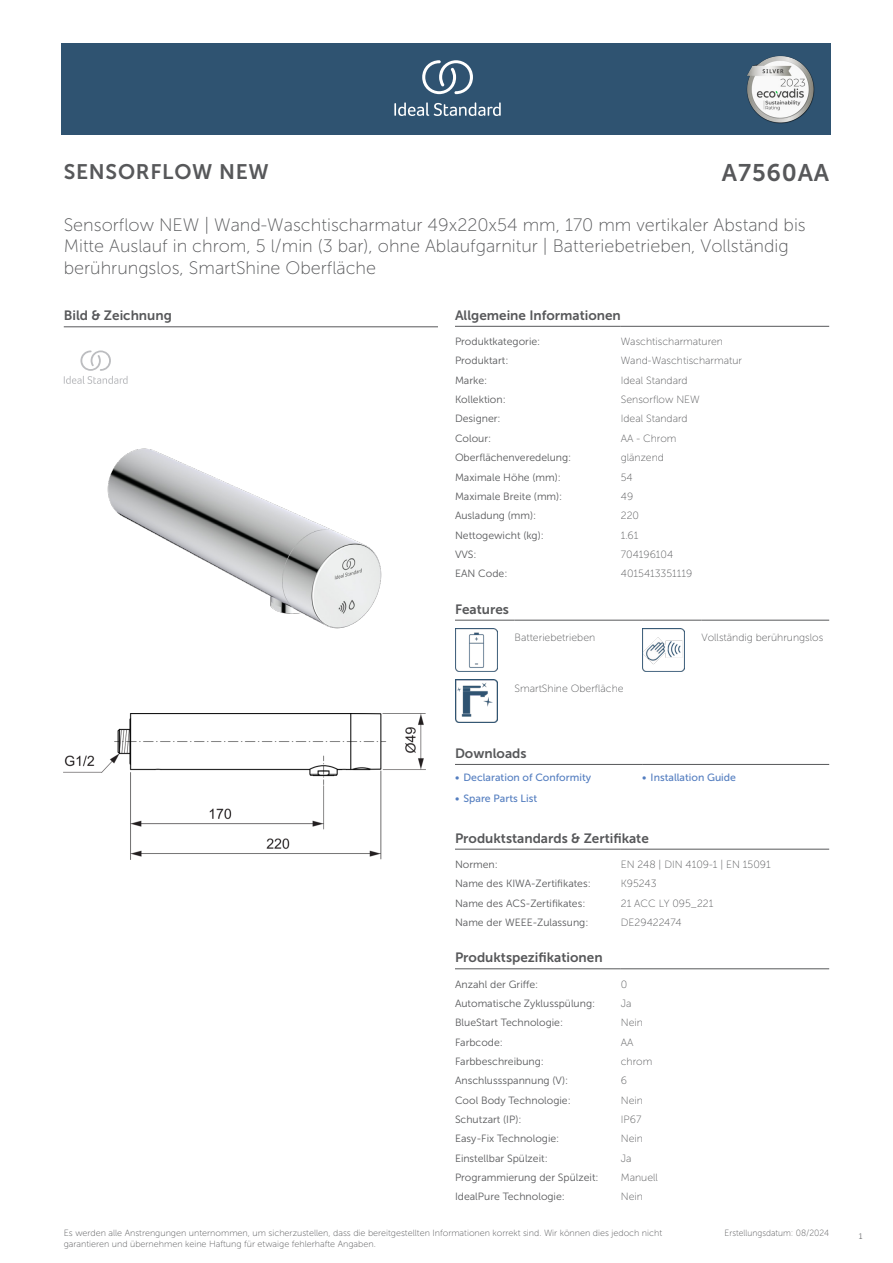
<style>
.page{position:relative;width:893px;height:1263px;background:#fff}
.page>*{position:absolute;margin:0;border:0;box-sizing:border-box;transform-origin:0 0}
.ID{font:24px "Museo Sans 700";letter-spacing:.035em;color:#57585a}
.SUITE_NAME{font:21px "Museo Sans 700";letter-spacing:.035em;color:#57585a}
.Product_description__L3{font:18px/21.6px "Museo Sans 100";color:#57585a}
.head_9pt{font:13.5px "Museo Sans 700";color:#57585a}
.head_general{font:10.5px "Museo Sans 300";color:#57585a}
.value_general{font:10.5px "Museo Sans 100";color:#57585a}
.t1{font:10.5px "Museo Sans 500";color:#547ec0}
.Disclaimer{font:9px/10.8px "Museo Sans 100";color:#57585a}
.Date_created{font:9px "Museo Sans 100";color:#57585a;scale:.95 1}
.t2{font:300 9px "Calibri";color:#57585a;scale:.95 1}
</style>
<div class="page">
<div style="left:62px;top:43px;width:769px;height:91px;background:#2f5371"></div>
<hr style="left:455px;top:326px;width:166px;height:1px;background:#57585a">
<hr style="left:621px;top:326px;width:208px;height:1px;background:#57585a">
<hr style="left:455px;top:620px;width:59px;height:1px;background:#57585a">
<hr style="left:514px;top:620px;width:128px;height:1px;background:#57585a">
<hr style="left:642px;top:620px;width:60px;height:1px;background:#57585a">
<hr style="left:702px;top:620px;width:127px;height:1px;background:#57585a">
<img style="left:455px;top:629px;width:42px;height:42px">
<img style="left:642px;top:629px;width:43px;height:42px">
<img style="left:455px;top:680px;width:42px;height:42px">
<hr style="left:455px;top:764px;width:187px;height:1px;background:#57585a">
<hr style="left:642px;top:764px;width:187px;height:1px;background:#57585a">
<hr style="left:455px;top:849px;width:166px;height:1px;background:#57585a">
<hr style="left:621px;top:849px;width:208px;height:1px;background:#57585a">
<hr style="left:455px;top:968px;width:166px;height:1px;background:#57585a">
<hr style="left:621px;top:968px;width:208px;height:1px;background:#57585a">
<img style="left:64px;top:714px;width:361px;height:145px">
<hr style="left:64px;top:327px;width:374px;height:1px;background:#57585a">
<svg style="left:64px;top:350px;width:64px;height:34px"></svg>
<img style="left:107px;top:448px;width:275px;height:181px">
<svg style="left:394px;top:102px;width:107px;height:14px"></svg>
<svg style="left:422px;top:60px;width:51px;height:34px"></svg>
<img style="left:746px;top:56px;width:68px;height:67px">
<p class="SUITE_NAME" style="left:64px;top:160px;width:207px">SENSORFLOW NEW</p>
<p class="ID" style="left:722px;top:160px;width:109px">A7560AA</p>
<p class="Product_description__L3" style="left:64px;top:214px;width:743px">Sensorflow NEW | Wand-Waschtischarmatur 49x220x54 mm, 170 mm vertikaler Abstand bis<br>Mitte Auslauf in chrom, 5 l/min (3 bar), ohne Ablaufgarnitur | Batteriebetrieben, Vollständig berührungslos, SmartShine Oberfläche</p>
<p class="head_9pt" style="left:64px;top:308px;width:110px">Bild &amp; Zeichnung</p>
<p class="head_9pt" style="left:455px;top:308px;width:167px">Allgemeine Informationen</p>
<p class="head_general" style="left:455px;top:336px;width:87px">Produktkategorie:</p>
<p class="value_general" style="left:621px;top:336px;width:104px">Waschtischarmaturen</p>
<p class="head_general" style="left:455px;top:355px;width:55px">Produktart:</p>
<p class="value_general" style="left:621px;top:355px;width:123px">Wand-Waschtischarmatur</p>
<p class="head_general" style="left:455px;top:374px;width:34px">Marke:</p>
<p class="value_general" style="left:621px;top:374px;width:68px">Ideal Standard</p>
<p class="head_general" style="left:455px;top:394px;width:52px">Kollektion:</p>
<p class="value_general" style="left:621px;top:394px;width:81px">Sensorflow NEW</p>
<p class="head_general" style="left:455px;top:413px;width:47px">Designer:</p>
<p class="value_general" style="left:621px;top:413px;width:68px">Ideal Standard</p>
<p class="head_general" style="left:455px;top:432px;width:38px">Colour:</p>
<p class="value_general" style="left:621px;top:433px;width:57px">AA - Chrom</p>
<p class="head_general" style="left:455px;top:452px;width:118px">Oberflächenveredelung:</p>
<p class="value_general" style="left:621px;top:452px;width:45px">glänzend</p>
<p class="head_general" style="left:455px;top:471px;width:107px">Maximale Höhe (mm):</p>
<p class="value_general" style="left:621px;top:471px;width:13px">54</p>
<p class="head_general" style="left:455px;top:491px;width:109px">Maximale Breite (mm):</p>
<p class="value_general" style="left:621px;top:491px;width:14px">49</p>
<p class="head_general" style="left:455px;top:510px;width:83px">Ausladung (mm):</p>
<p class="value_general" style="left:621px;top:510px;width:20px">220</p>
<p class="head_general" style="left:455px;top:529px;width:90px">Nettogewicht (kg):</p>
<p class="value_general" style="left:621px;top:529px;width:19px">1.61</p>
<p class="head_general" style="left:455px;top:549px;width:23px">VVS:</p>
<p class="value_general" style="left:621px;top:549px;width:54px">704196104</p>
<p class="head_general" style="left:455px;top:568px;width:54px">EAN Code:</p>
<p class="value_general" style="left:621px;top:568px;width:73px">4015413351119</p>
<p class="head_9pt" style="left:455px;top:602px;width:55px">Features</p>
<p class="value_general" style="left:514px;top:632px;width:82px">Batteriebetrieben</p>
<p class="value_general" style="left:702px;top:632px;width:123px">Vollständig berührungslos</p>
<p class="value_general" style="left:514px;top:683px;width:111px">SmartShine Oberfläche</p>
<p class="head_9pt" style="left:455px;top:746px;width:73px">Downloads</p>
<p class="t1" style="left:455px;top:772px;width:138px">• Declaration of Conformity</p>
<p class="t1" style="left:642px;top:772px;width:95px">• Installation Guide</p>
<p class="t1" style="left:455px;top:793px;width:84px">• Spare Parts List</p>
<p class="head_9pt" style="left:455px;top:831px;width:195px">Produktstandards &amp; Zertifikate</p>
<p class="head_general" style="left:455px;top:858px;width:44px">Normen:</p>
<p class="value_general" style="left:621px;top:859px;width:151px">EN 248 | DIN 4109-1 | EN 15091</p>
<p class="head_general" style="left:455px;top:878px;width:137px">Name des KIWA-Zertifikates:</p>
<p class="value_general" style="left:621px;top:878px;width:37px">K95243</p>
<p class="head_general" style="left:455px;top:897px;width:132px">Name des ACS-Zertifikates:</p>
<p class="value_general" style="left:621px;top:897px;width:94px">21 ACC LY 095_221</p>
<p class="head_general" style="left:455px;top:917px;width:135px">Name der WEEE-Zulassung:</p>
<p class="value_general" style="left:621px;top:917px;width:62px">DE29422474</p>
<p class="head_9pt" style="left:455px;top:950px;width:149px">Produktspezifikationen</p>
<p class="head_general" style="left:455px;top:978px;width:85px">Anzahl der Griffe:</p>
<p class="value_general" style="left:621px;top:978px;width:8px">0</p>
<p class="head_general" style="left:455px;top:997px;width:142px">Automatische Zyklusspülung:</p>
<p class="value_general" style="left:621px;top:998px;width:12px">Ja</p>
<p class="head_general" style="left:455px;top:1017px;width:110px">BlueStart Technologie:</p>
<p class="value_general" style="left:621px;top:1017px;width:24px">Nein</p>
<p class="head_general" style="left:455px;top:1036px;width:49px">Farbcode:</p>
<p class="value_general" style="left:621px;top:1036px;width:14px">AA</p>
<p class="head_general" style="left:455px;top:1056px;width:90px">Farbbeschreibung:</p>
<p class="value_general" style="left:621px;top:1056px;width:33px">chrom</p>
<p class="head_general" style="left:455px;top:1075px;width:115px">Anschlussspannung (V):</p>
<p class="value_general" style="left:621px;top:1075px;width:8px">6</p>
<p class="head_general" style="left:455px;top:1094px;width:117px">Cool Body Technologie:</p>
<p class="value_general" style="left:621px;top:1094px;width:24px">Nein</p>
<p class="head_general" style="left:455px;top:1114px;width:68px">Schutzart (IP):</p>
<p class="value_general" style="left:621px;top:1114px;width:22px">IP67</p>
<p class="head_general" style="left:455px;top:1133px;width:106px">Easy-Fix Technologie:</p>
<p class="value_general" style="left:621px;top:1133px;width:24px">Nein</p>
<p class="head_general" style="left:455px;top:1152px;width:94px">Einstellbar Spülzeit:</p>
<p class="value_general" style="left:621px;top:1152px;width:12px">Ja</p>
<p class="head_general" style="left:455px;top:1172px;width:145px">Programmierung der Spülzeit:</p>
<p class="value_general" style="left:621px;top:1172px;width:39px">Manuell</p>
<p class="head_general" style="left:455px;top:1191px;width:111px">IdealPure Technologie:</p>
<p class="value_general" style="left:621px;top:1191px;width:24px">Nein</p>
<p class="Disclaimer" style="left:64px;top:1227px;width:600px">Es werden alle Anstrengungen unternommen, um sicherzustellen, dass die bereitgestellten Informationen korrekt sind. Wir können dies jedoch nicht garantieren und übernehmen keine Haftung für etwaige fehlerhafte Angaben.</p>
<p class="Date_created" style="left:725px;top:1228px;width:112px">Erstellungsdatum: 08/2024</p>
<p class="t2" style="left:858px;top:1230px;width:6px">1</p>
</div>
